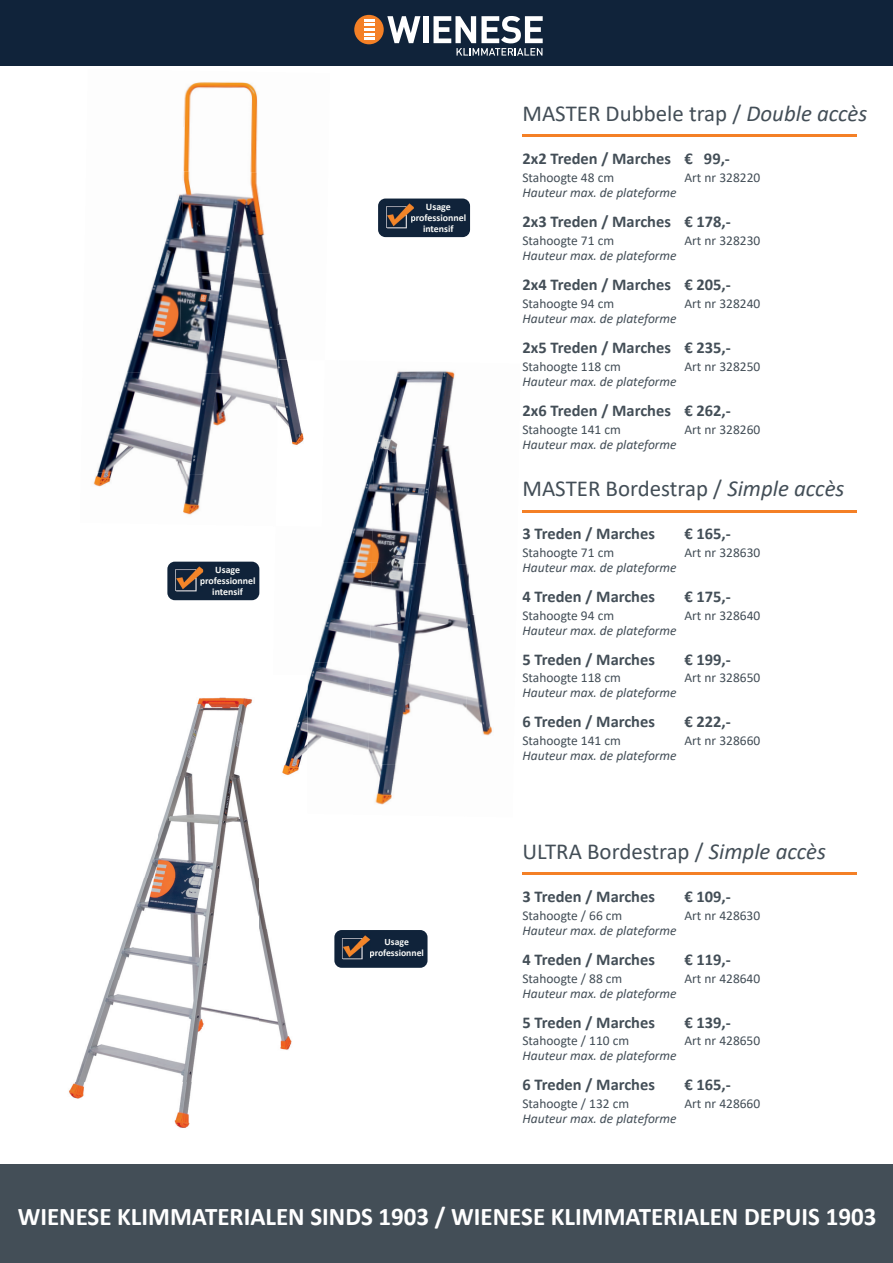
<style>
.page{position:relative;width:893px;height:1263px;background:#fff}
.page>*{position:absolute;margin:0;border:0;box-sizing:border-box;transform-origin:0 0}
.t1{font:700 25.5px "Calibri";color:#fff}
.t2{font:22.95px "Calibri";color:#434e57}
.t3{font:700 16.5px "Calibri";color:#434e57}
.t4{font:13.5px "Calibri";color:#434e57}
.t5{font:italic 13.5px "Calibri";color:#434e57}
.t6{font:700 9.9px/11.1px "Calibri";color:#f9faf8;text-align:center}
.t7{font:700 9.75px/10.9px "Calibri";color:#f9faf8;text-align:center}
.s1{font-style:italic}
</style>
<div class="page">
<div style="left:0;top:1165px;width:893px;height:98px;background:#434e57"></div>
<div style="left:0;top:0;width:893px;height:66px;background:#10233a"></div>
<svg style="left:387px;top:16px;width:33px;height:27px"></svg>
<div style="left:423px;top:16px;width:5px;height:27px;background:#fff"></div>
<div style="left:354px;top:15px;width:30px;height:29px;background:#f48026;border-radius:50%"></div>
<svg style="left:433px;top:16px;width:110px;height:40px"></svg>
<svg style="left:364px;top:19px;width:10px;height:21px"></svg>
<img style="left:183px;top:82px;width:75px;height:89px">
<img style="left:157px;top:194px;width:24px;height:76px">
<img style="left:181px;top:171px;width:89px;height:101px">
<img style="left:127px;top:270px;width:52px;height:101px">
<img style="left:179px;top:272px;width:99px;height:101px">
<img style="left:274px;top:324px;width:13px;height:49px">
<img style="left:97px;top:371px;width:83px;height:101px">
<img style="left:178px;top:373px;width:98px;height:99px">
<img style="left:93px;top:472px;width:111px;height:43px">
<hr style="left:522px;top:510px;width:335px;height:3px;background:#f48026">
<img style="left:69px;top:697px;width:223px;height:431px">
<hr style="left:522px;top:872px;width:335px;height:3px;background:#f48026">
<div style="left:378px;top:199px;width:92px;height:38px;background:#10233a;border-radius:7px"></div>
<img style="left:386px;top:203px;width:28px;height:26px">
<svg style="left:411px;top:214px;width:3px;height:9px"></svg>
<div style="left:167px;top:562px;width:92px;height:38px;background:#10233a;border-radius:7px"></div>
<img style="left:175px;top:566px;width:28px;height:26px">
<svg style="left:200px;top:577px;width:3px;height:9px"></svg>
<div style="left:334px;top:930px;width:93px;height:38px;background:#10233a;border-radius:7px"></div>
<img style="left:342px;top:935px;width:29px;height:24px">
<hr style="left:522px;top:135px;width:335px;height:2px;background:#f48026">
<img style="left:373px;top:371px;width:82px;height:91px">
<img style="left:469px;top:582px;width:5px;height:33px">
<img style="left:275px;top:461px;width:99px;height:100px">
<img style="left:372px;top:462px;width:95px;height:101px">
<img style="left:314px;top:561px;width:58px;height:101px">
<img style="left:370px;top:563px;width:99px;height:100px">
<img style="left:464px;top:615px;width:28px;height:121px">
<img style="left:307px;top:662px;width:61px;height:88px">
<img style="left:368px;top:663px;width:99px;height:100px">
<img style="left:373px;top:763px;width:24px;height:42px">
<img style="left:276px;top:359px;width:49px;height:168px">
<img style="left:271px;top:691px;width:36px;height:123px">
<p class="t6" style="left:200px;top:564px;width:57px">Usage professionnel intensif</p>
<p class="t6" style="left:411px;top:201px;width:57px">Usage professionnel intensif</p>
<p class="t7" style="left:369px;top:936px;width:56px">Usage professionnel</p>
<h2 class="t2" style="left:522px;top:97px;width:346px">MASTER Dubbele trap / <span class="s1">Double accès</span></h2>
<p class="t3" style="left:522px;top:147px;width:209px">2x2 Treden / Marches € 99,-</p>
<p class="t4" style="left:522px;top:168px;width:93px">Stahoogte 48 cm</p>
<p class="t4" style="left:684px;top:168px;width:77px">Art nr 328220</p>
<p class="t5" style="left:522px;top:183px;width:156px">Hauteur max. de plateforme</p>
<p class="t3" style="left:522px;top:210px;width:210px">2x3 Treden / Marches € 178,-</p>
<p class="t4" style="left:522px;top:231px;width:93px">Stahoogte 71 cm</p>
<p class="t4" style="left:684px;top:231px;width:77px">Art nr 328230</p>
<p class="t5" style="left:522px;top:246px;width:156px">Hauteur max. de plateforme</p>
<p class="t3" style="left:522px;top:273px;width:210px">2x4 Treden / Marches € 205,-</p>
<p class="t4" style="left:522px;top:294px;width:93px">Stahoogte 94 cm</p>
<p class="t4" style="left:684px;top:294px;width:77px">Art nr 328240</p>
<p class="t5" style="left:522px;top:309px;width:156px">Hauteur max. de plateforme</p>
<p class="t3" style="left:522px;top:336px;width:210px">2x5 Treden / Marches € 235,-</p>
<p class="t4" style="left:522px;top:357px;width:100px">Stahoogte 118 cm</p>
<p class="t4" style="left:684px;top:357px;width:77px">Art nr 328250</p>
<p class="t5" style="left:522px;top:372px;width:156px">Hauteur max. de plateforme</p>
<p class="t3" style="left:522px;top:399px;width:210px">2x6 Treden / Marches € 262,-</p>
<p class="t4" style="left:522px;top:420px;width:100px">Stahoogte 141 cm</p>
<p class="t4" style="left:684px;top:420px;width:77px">Art nr 328260</p>
<p class="t5" style="left:522px;top:435px;width:156px">Hauteur max. de plateforme</p>
<h2 class="t2" style="left:522px;top:473px;width:324px">MASTER Bordestrap / <span class="s1">Simple accès</span></h2>
<p class="t3" style="left:522px;top:522px;width:134px">3 Treden / Marches</p>
<p class="t3" style="left:684px;top:522px;width:48px">€ 165,-</p>
<p class="t4" style="left:522px;top:543px;width:93px">Stahoogte 71 cm</p>
<p class="t4" style="left:684px;top:543px;width:77px">Art nr 328630</p>
<p class="t5" style="left:522px;top:558px;width:156px">Hauteur max. de plateforme</p>
<p class="t3" style="left:522px;top:584px;width:134px">4 Treden / Marches</p>
<p class="t3" style="left:684px;top:584px;width:48px">€ 175,-</p>
<p class="t4" style="left:522px;top:606px;width:93px">Stahoogte 94 cm</p>
<p class="t4" style="left:684px;top:606px;width:77px">Art nr 328640</p>
<p class="t5" style="left:522px;top:621px;width:156px">Hauteur max. de plateforme</p>
<p class="t3" style="left:522px;top:647px;width:134px">5 Treden / Marches</p>
<p class="t3" style="left:684px;top:647px;width:48px">€ 199,-</p>
<p class="t4" style="left:522px;top:669px;width:100px">Stahoogte 118 cm</p>
<p class="t4" style="left:684px;top:669px;width:77px">Art nr 328650</p>
<p class="t5" style="left:522px;top:684px;width:156px">Hauteur max. de plateforme</p>
<p class="t3" style="left:522px;top:710px;width:134px">6 Treden / Marches</p>
<p class="t3" style="left:684px;top:710px;width:48px">€ 222,-</p>
<p class="t4" style="left:522px;top:731px;width:100px">Stahoogte 141 cm</p>
<p class="t4" style="left:684px;top:731px;width:77px">Art nr 328660</p>
<p class="t5" style="left:522px;top:746px;width:156px">Hauteur max. de plateforme</p>
<h2 class="t2" style="left:522px;top:835px;width:305px">ULTRA Bordestrap / <span class="s1">Simple accès</span></h2>
<p class="t3" style="left:522px;top:885px;width:134px">3 Treden / Marches</p>
<p class="t3" style="left:684px;top:885px;width:48px">€ 109,-</p>
<p class="t4" style="left:522px;top:906px;width:101px">Stahoogte / 66 cm</p>
<p class="t4" style="left:684px;top:906px;width:77px">Art nr 428630</p>
<p class="t5" style="left:522px;top:921px;width:156px">Hauteur max. de plateforme</p>
<p class="t3" style="left:522px;top:947px;width:134px">4 Treden / Marches</p>
<p class="t3" style="left:684px;top:947px;width:48px">€ 119,-</p>
<p class="t4" style="left:522px;top:969px;width:101px">Stahoogte / 88 cm</p>
<p class="t4" style="left:684px;top:969px;width:77px">Art nr 428640</p>
<p class="t5" style="left:522px;top:984px;width:156px">Hauteur max. de plateforme</p>
<p class="t3" style="left:522px;top:1010px;width:134px">5 Treden / Marches</p>
<p class="t3" style="left:684px;top:1010px;width:48px">€ 139,-</p>
<p class="t4" style="left:522px;top:1032px;width:108px">Stahoogte / 110 cm</p>
<p class="t4" style="left:684px;top:1032px;width:77px">Art nr 428650</p>
<p class="t5" style="left:522px;top:1046px;width:156px">Hauteur max. de plateforme</p>
<p class="t3" style="left:522px;top:1073px;width:134px">6 Treden / Marches</p>
<p class="t3" style="left:684px;top:1073px;width:48px">€ 165,-</p>
<p class="t4" style="left:522px;top:1094px;width:108px">Stahoogte / 132 cm</p>
<p class="t4" style="left:684px;top:1094px;width:77px">Art nr 428660</p>
<p class="t5" style="left:522px;top:1109px;width:156px">Hauteur max. de plateforme</p>
<h1 class="t1" style="left:18px;top:1198px;width:860px">WIENESE KLIMMATERIALEN SINDS 1903 / WIENESE KLIMMATERIALEN DEPUIS 1903</h1>
</div>
